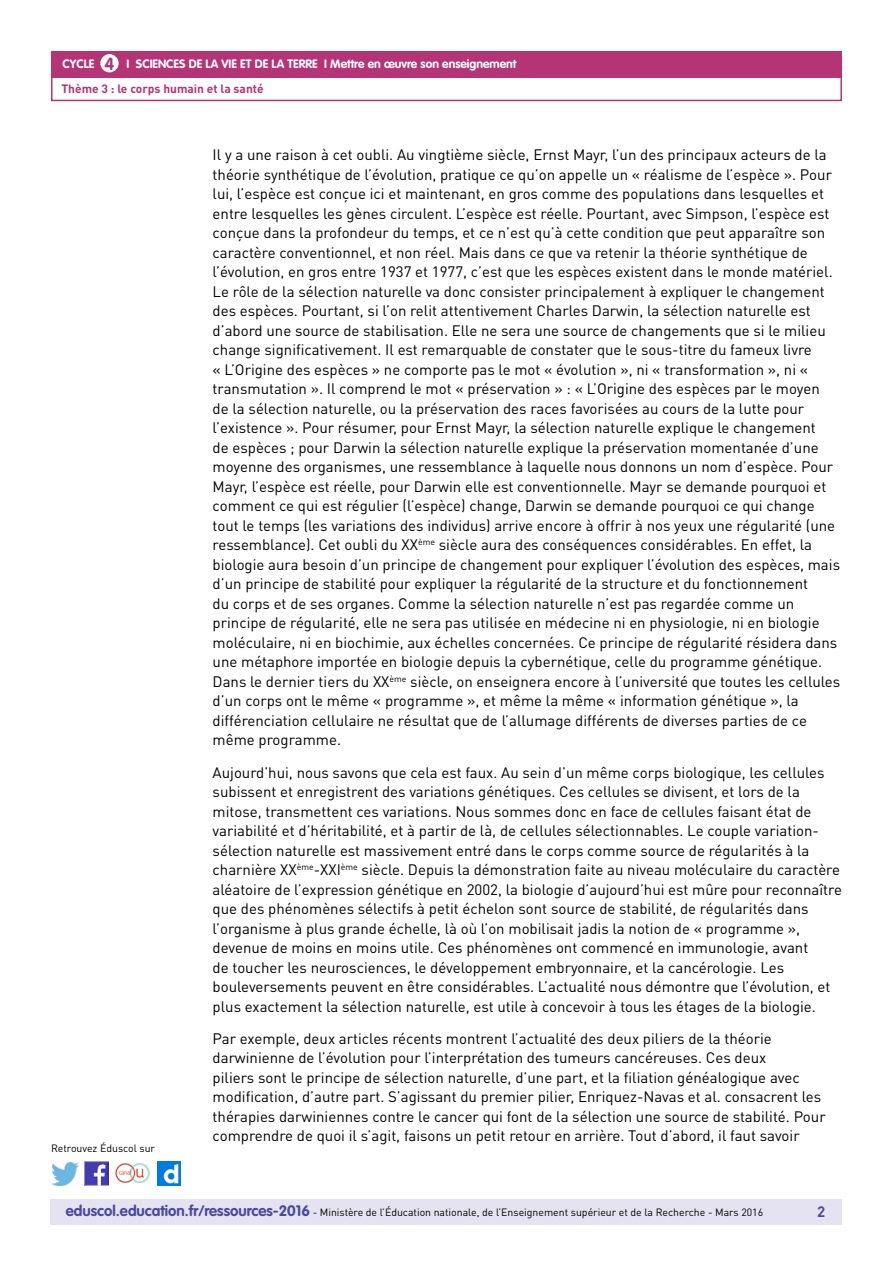
<style>
.page{position:relative;width:893px;height:1263px;background:#fff}
.page>*{position:absolute;margin:0;border:0;box-sizing:border-box;transform-origin:0 0}
.t1{font:700 17.25px "VAG Rounded Std";color:#b43476}
.t2{font:15px/19.5px "DIN Pro";color:#000}
.t3{font:700 15px "DIN Pro";color:#4b499e}
.t4{font:700 12px "VAG Rounded Std";color:#fff}
.t5{font:700 12px "DIN Pro";color:#b43476}
.t6{font:10.5px "DIN Pro";color:#000}
.s1{font-family:"VAG Rounded Std";font-weight:700;font-size:15px;color:#4b499e}
</style>
<div class="page">
<div style="left:50px;top:1199px;width:791px;height:26px;background:#e5e3f2"></div>
<div style="left:51px;top:51px;width:791px;height:27px;background:#b43476"></div>
<div style="left:100px;top:54px;width:19px;height:18px;background:#fff;border-radius:50%"></div>
<img style="left:85px;top:1162px;width:23px;height:23px">
<img style="left:51px;top:1163px;width:28px;height:22px">
<img style="left:158px;top:1162px;width:22px;height:23px">
<img style="left:115px;top:1162px;width:35px;height:22px">
<div style="left:51px;top:76px;width:791px;height:25px;border:2px solid #b43476"></div>
<p class="t1" style="left:105px;top:53px;width:11px">4</p>
<p class="t4" style="left:189px;top:57px;width:330px">de la vie et de la Terre I Mettre en œuvre son enseignement</p>
<p class="t4" style="left:63px;top:57px;width:33px">CYCLE</p>
<p class="t4" style="left:127px;top:57px;width:48px">I Sciences</p>
<p class="t5" style="left:61px;top:80px;width:204px">Thème 3 : le corps humain et la santé</p>
<p class="t6" style="left:51px;top:1141px;width:106px">Retrouvez Éduscol sur</p>
<p class="t2" style="left:213px;top:145px;width:629px">Il y a une raison à cet oubli. Au vingtième siècle, Ernst Mayr, l’un des principaux acteurs de la théorie synthétique de l’évolution, pratique ce qu’on appelle un « réalisme de l’espèce ». Pour lui, l’espèce est conçue ici et maintenant, en gros comme des populations dans lesquelles et entre lesquelles les gènes circulent. L’espèce est réelle. Pourtant, avec Simpson, l’espèce est conçue dans la profondeur du temps, et ce n’est qu’à cette condition que peut apparaître son caractère conventionnel, et non réel. Mais dans ce que va retenir la théorie synthétique de l’évolution, en gros entre 1937 et 1977, c’est que les espèces existent dans le monde matériel.<br>Le rôle de la sélection naturelle va donc consister principalement à expliquer le changement des espèces. Pourtant, si l’on relit attentivement Charles Darwin, la sélection naturelle est d’abord une source de stabilisation. Elle ne sera une source de changements que si le milieu change significativement. Il est remarquable de constater que le sous-titre du fameux livre<br>« L’Origine des espèces » ne comporte pas le mot « évolution », ni « transformation », ni « transmutation ». Il comprend le mot « préservation » : « L’Origine des espèces par le moyen<br>de la sélection naturelle, ou la préservation des races favorisées au cours de la lutte pour l’existence ». Pour résumer, pour Ernst Mayr, la sélection naturelle explique le changement<br>de espèces ; pour Darwin la sélection naturelle explique la préservation momentanée d’une moyenne des organismes, une ressemblance à laquelle nous donnons un nom d’espèce. Pour Mayr, l’espèce est réelle, pour Darwin elle est conventionnelle. Mayr se demande pourquoi et comment ce qui est régulier (l’espèce) change, Darwin se demande pourquoi ce qui change tout le temps (les variations des individus) arrive encore à offrir à nos yeux une régularité (une ressemblance). Cet oubli du XX<sup>ème</sup> siècle aura des conséquences considérables. En effet, la biologie aura besoin d’un principe de changement pour expliquer l’évolution des espèces, mais d’un principe de stabilité pour expliquer la régularité de la structure et du fonctionnement<br>du corps et de ses organes. Comme la sélection naturelle n’est pas regardée comme un principe de régularité, elle ne sera pas utilisée en médecine ni en physiologie, ni en biologie moléculaire, ni en biochimie, aux échelles concernées. Ce principe de régularité résidera dans une métaphore importée en biologie depuis la cybernétique, celle du programme génétique.<br>Dans le dernier tiers du XX<sup>ème</sup> siècle, on enseignera encore à l’université que toutes les cellules d’un corps ont le même « programme », et même la même « information génétique », la différenciation cellulaire ne résultat que de l’allumage différents de diverses parties de ce même programme.</p>
<p class="t2" style="left:213px;top:762px;width:631px">Aujourd’hui, nous savons que cela est faux. Au sein d’un même corps biologique, les cellules subissent et enregistrent des variations génétiques. Ces cellules se divisent, et lors de la mitose, transmettent ces variations. Nous sommes donc en face de cellules faisant état de variabilité et d’héritabilité, et à partir de là, de cellules sélectionnables. Le couple variation&shy;sélection naturelle est massivement entré dans le corps comme source de régularités à la charnière XX<sup>ème</sup>-XXI<sup>ème</sup> siècle. Depuis la démonstration faite au niveau moléculaire du caractère aléatoire de l’expression génétique en 2002, la biologie d’aujourd’hui est mûre pour reconnaître que des phénomènes sélectifs à petit échelon sont source de stabilité, de régularités dans l’organisme à plus grande échelle, là où l’on mobilisait jadis la notion de « programme », devenue de moins en moins utile. Ces phénomènes ont commencé en immunologie, avant<br>de toucher les neurosciences, le développement embryonnaire, et la cancérologie. Les bouleversements peuvent en être considérables. L’actualité nous démontre que l’évolution, et plus exactement la sélection naturelle, est utile à concevoir à tous les étages de la biologie.</p>
<p class="t2" style="left:213px;top:1028px;width:615px">Par exemple, deux articles récents montrent l’actualité des deux piliers de la théorie darwinienne de l’évolution pour l’interprétation des tumeurs cancéreuses. Ces deux<br>piliers sont le principe de sélection naturelle, d’une part, et la filiation généalogique avec modification, d’autre part. S’agissant du premier pilier, Enriquez-Navas et al. consacrent les thérapies darwiniennes contre le cancer qui font de la sélection une source de stabilité. Pour comprendre de quoi il s’agit, faisons un petit retour en arrière. Tout d’abord, il faut savoir</p>
<p class="t6" style="left:66px;top:1205px;width:699px"><span class="s1">eduscol.education.fr/ressources-2016</span> - Ministère de l’Éducation nationale, de l’Enseignement supérieur et de la Recherche - Mars 2016</p>
<p class="t3" style="left:817px;top:1201px;width:10px">2</p>
</div>
